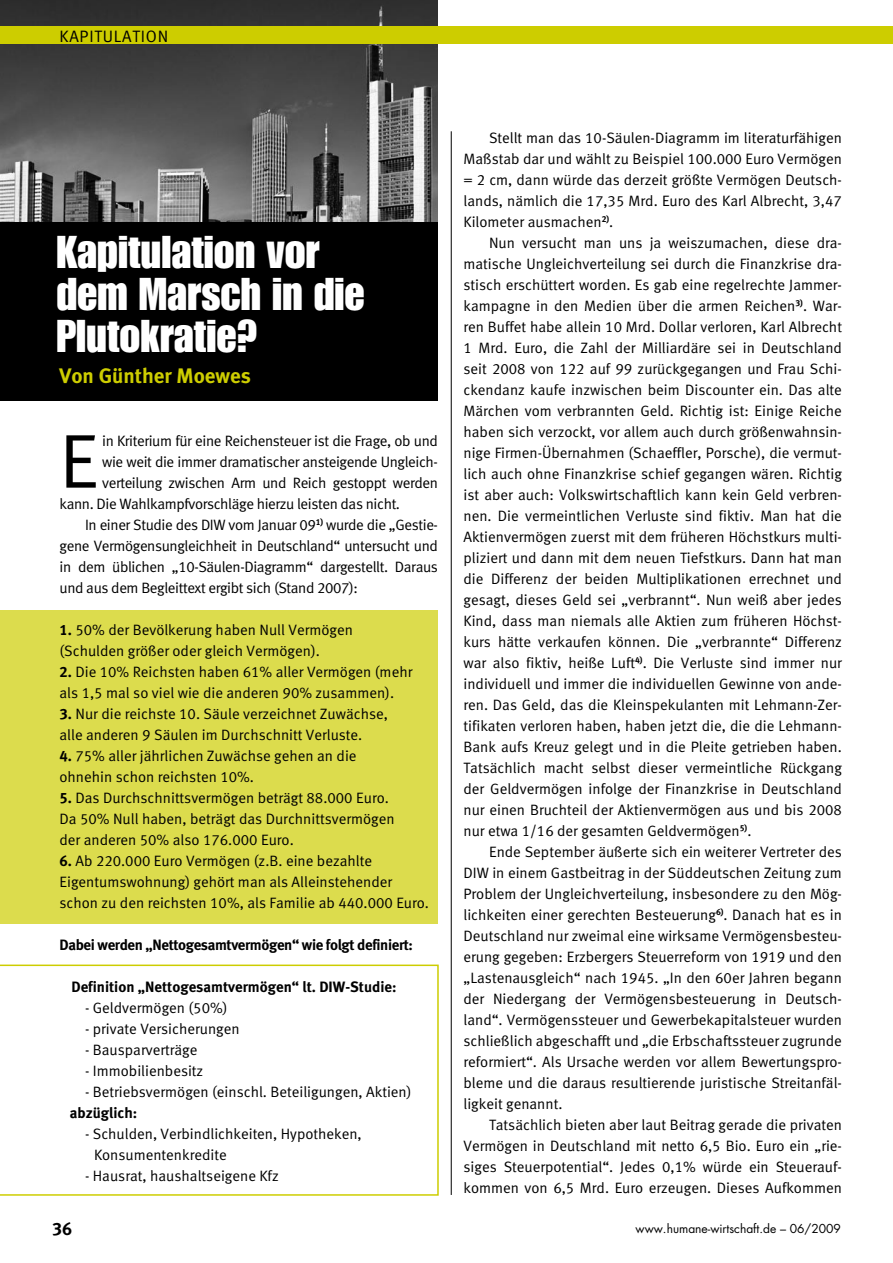
<style>
.page{position:relative;width:893px;height:1263px;background:#fff}
.page>*{position:absolute;margin:0;border:0;box-sizing:border-box;transform-origin:0 0}
.t1{font:76.2px "Meta Normal LF";color:#000}
.t2{font:45px/42px "Impact";color:#fff}
.t3{font:21px "Meta Bold LF";color:#cdcd00}
.t4{font:18px "Meta Bold LF";color:#000}
.t5{font:16.5px "Meta Normal LF";letter-spacing:.05em;color:#000}
.t6{font:15px/21px "Meta Normal LF";color:#000}
.t7{font:15px "Meta Normal LF";letter-spacing:-.025em;color:#000}
.t8{font:15px "Meta Bold LF";color:#000}
.t9{font:15px "Meta Bold LF";letter-spacing:-.025em;color:#000}
.t10{font:12px "Futura";color:#000}
.s1{font-family:"Meta Bold LF"}
</style>
<div class="page">
<div style="left:0;top:611px;width:438px;height:313px;background:#dcdc4d"></div>
<div style="left:0;top:219px;width:438px;height:182px;background:#000"></div>
<svg style="left:0;top:964px;width:439px;height:232px"></svg>
<img style="left:0;top:0;width:438px;height:221px">
<hr style="left:451px;top:131px;width:1px;height:1064px;background:#000">
<div style="left:0;top:27px;width:893px;height:17px;background:#cdcd00"></div>
<p class="t5" style="left:60px;top:26px;width:110px">KAPITULATION</p>
<h2 class="t2" style="left:56px;top:230px;width:310px">Kapitulation vor dem Marsch in die<br>Plutokratie?</h2>
<h3 class="t3" style="left:60px;top:363px;width:193px">Von Günther Moewes</h3>
<h1 class="t1" style="left:60px;top:417px;width:40px">E</h1>
<p class="t7" style="left:102px;top:432px;width:337px">in Kriterium für eine Reichensteuer ist die Frage, ob und</p>
<p class="t7" style="left:102px;top:453px;width:337px">wie weit die immer dramatischer ansteigende Ungleich-</p>
<p class="t7" style="left:102px;top:474px;width:337px">verteilung zwischen Arm und Reich gestoppt werden</p>
<p class="t7" style="left:60px;top:495px;width:342px">kann. Die Wahlkampfvorschläge hierzu leisten das nicht.</p>
<p class="t7" style="left:85px;top:516px;width:354px">In einer Studie des DIW vom Januar 09<sup>1)</sup> wurde die „Gestie-</p>
<p class="t7" style="left:60px;top:537px;width:380px">gene Vermögensungleichheit in Deutschland“ untersucht und</p>
<p class="t7" style="left:60px;top:558px;width:380px">in dem üblichen „10-Säulen-Diagramm“ dargestellt. Daraus</p>
<p class="t7" style="left:60px;top:579px;width:300px">und aus dem Begleittext ergibt sich (Stand 2007):</p>
<p class="t6" style="left:60px;top:619px;width:295px"><span class="s1">1 .</span> 50% der Bevölkerung haben Null Vermögen (Schulden größer oder gleich Vermögen).</p>
<p class="t6" style="left:60px;top:661px;width:354px"><span class="s1">2.</span> Die 10% Reichsten haben 61% aller Vermögen (mehr als 1,5 mal so viel wie die anderen 90% zusammen).</p>
<p class="t6" style="left:60px;top:703px;width:330px"><span class="s1">3.</span> Nur die reichste 10. Säule verzeichnet Zuwächse, alle anderen 9 Säulen im Durchschnitt Verluste.</p>
<p class="t6" style="left:60px;top:745px;width:299px"><span class="s1">4.</span> 75% aller jährlichen Zuwächse gehen an die ohnehin schon reichsten 10%.</p>
<p class="t6" style="left:60px;top:787px;width:337px"><span class="s1">5.</span> Das Durchschnittsvermögen beträgt 88.000 Euro.<br>Da 50% Null haben, beträgt das Durchnittsvermögen der anderen 50% also 176.000 Euro.</p>
<p class="t6" style="left:60px;top:850px;width:371px"><span class="s1">6.</span> Ab 220.000 Euro Vermögen (z.B. eine bezahlte<br>Eigentumswohnung) gehört man als Alleinstehender schon zu den reichsten 10%, als Familie ab 440.000 Euro.</p>
<p class="t9" style="left:60px;top:935px;width:355px">Dabei werden „Nettogesamtvermögen“ wie folgt definiert:</p>
<p class="t8" style="left:71px;top:977px;width:327px">Definition „Nettogesamtvermögen“ lt. DIW-Studie:</p>
<p class="t6" style="left:85px;top:997px;width:144px">- Geldvermögen (50%)</p>
<p class="t6" style="left:85px;top:1018px;width:156px">- private Versicherungen</p>
<p class="t6" style="left:85px;top:1039px;width:114px">- Bausparverträge</p>
<p class="t6" style="left:85px;top:1060px;width:120px">- Immobilienbesitz</p>
<p class="t6" style="left:85px;top:1081px;width:328px">- Betriebsvermögen (einschl. Beteiligungen, Aktien)</p>
<p class="t8" style="left:70px;top:1103px;width:69px">abzüglich:</p>
<p class="t6" style="left:94px;top:1123px;width:269px;text-indent:-9px">- Schulden, Verbindlichkeiten, Hypotheken,<br>Konsumentenkredite</p>
<p class="t6" style="left:85px;top:1165px;width:195px">- Hausrat, haushaltseigene Kfz</p>
<p class="t6" style="left:463px;top:127px;width:380px;text-align:justify;text-indent:26px">Stellt man das 10-Säulen-Diagramm im literaturfähigen Maßstab dar und wählt zu Beispiel 100.000 Euro Vermögen = 2 cm, dann würde das derzeit größte Vermögen Deutsch&shy;lands, nämlich die 17,35 Mrd. Euro des Karl Albrecht, 3,47<br>Kilometer ausmachen<sup>2)</sup>.</p>
<p class="t6" style="left:463px;top:232px;width:380px;text-align:justify;text-indent:26px">Nun versucht man uns ja weiszumachen, diese dra&shy;matische Ungleichverteilung sei durch die Finanzkrise dra&shy;stisch erschüttert worden. Es gab eine regelrechte Jammer&shy;kampagne in den Medien über die armen Reichen<sup>3)</sup>. War&shy;ren Buffet habe allein 10 Mrd. Dollar verloren, Karl Albrecht 1 Mrd. Euro, die Zahl der Milliardäre sei in Deutschland seit 2008 von 122 auf 99 zurückgegangen und Frau Schi&shy;ckendanz kaufe inzwischen beim Discounter ein. Das alte Märchen vom verbrannten Geld. Richtig ist: Einige Reiche haben sich verzockt, vor allem auch durch größenwahnsin&shy;nige Firmen-Übernahmen (Schaeffler, Porsche), die vermut&shy;lich auch ohne Finanzkrise schief gegangen wären. Richtig ist aber auch: Volkswirtschaftlich kann kein Geld verbren&shy;nen. Die vermeintlichen Verluste sind fiktiv. Man hat die Aktienvermögen zuerst mit dem früheren Höchstkurs multi&shy;pliziert und dann mit dem neuen Tiefstkurs. Dann hat man die Differenz der beiden Multiplikationen errechnet und gesagt, dieses Geld sei „verbrannt“. Nun weiß aber jedes Kind, dass man niemals alle Aktien zum früheren Höchst&shy;kurs hätte verkaufen können. Die „verbrannte“ Differenz war also fiktiv, heiße Luft<sup>4)</sup>. Die Verluste sind immer nur individuell und immer die individuellen Gewinne von ande&shy;ren. Das Geld, das die Kleinspekulanten mit Lehmann-Zer&shy;tifikaten verloren haben, haben jetzt die, die die Lehmann-Bank aufs Kreuz gelegt und in die Pleite getrieben haben.<br>Tatsächlich macht selbst dieser vermeintliche Rückgang der Geldvermögen infolge der Finanzkrise in Deutschland nur einen Bruchteil der Aktienvermögen aus und bis 2008 nur etwa 1/16 der gesamten Geldvermögen<sup>5)</sup>.</p>
<p class="t6" style="left:463px;top:841px;width:380px;text-align:justify;text-indent:26px">Ende September äußerte sich ein weiterer Vertreter des DIW in einem Gastbeitrag in der Süddeutschen Zeitung zum Problem der Ungleichverteilung, insbesondere zu den Mög&shy;lichkeiten einer gerechten Besteuerung<sup>6)</sup>. Danach hat es in Deutschland nur zweimal eine wirksame Vermögensbesteu&shy;erung gegeben: Erzbergers Steuerreform von 1919 und den „Lastenausgleich“ nach 1945. „In den 60er Jahren begann der Niedergang der Vermögensbesteuerung in Deutsch&shy;land“. Vermögenssteuer und Gewerbekapitalsteuer wurden schließlich abgeschafft und „die Erbschaftssteuer zugrunde reformiert“. Als Ursache werden vor allem Bewertungspro&shy;bleme und die daraus resultierende juristische Streitanfäl&shy;ligkeit genannt.</p>
<p class="t6" style="left:463px;top:1114px;width:380px;text-align:justify;text-indent:26px">Tatsächlich bieten aber laut Beitrag gerade die privaten Vermögen in Deutschland mit netto 6,5 Bio. Euro ein „rie&shy;siges Steuerpotential“. Jedes 0,1% würde ein Steuerauf&shy;kommen von 6,5 Mrd. Euro erzeugen. Dieses Aufkommen</p>
<p class="t4" style="left:52px;top:1218px;width:11px">36</p>
<p class="t10" style="left:636px;top:1220px;width:207px">www.humane-wirtschaft.de – 06/2009</p>
</div>
